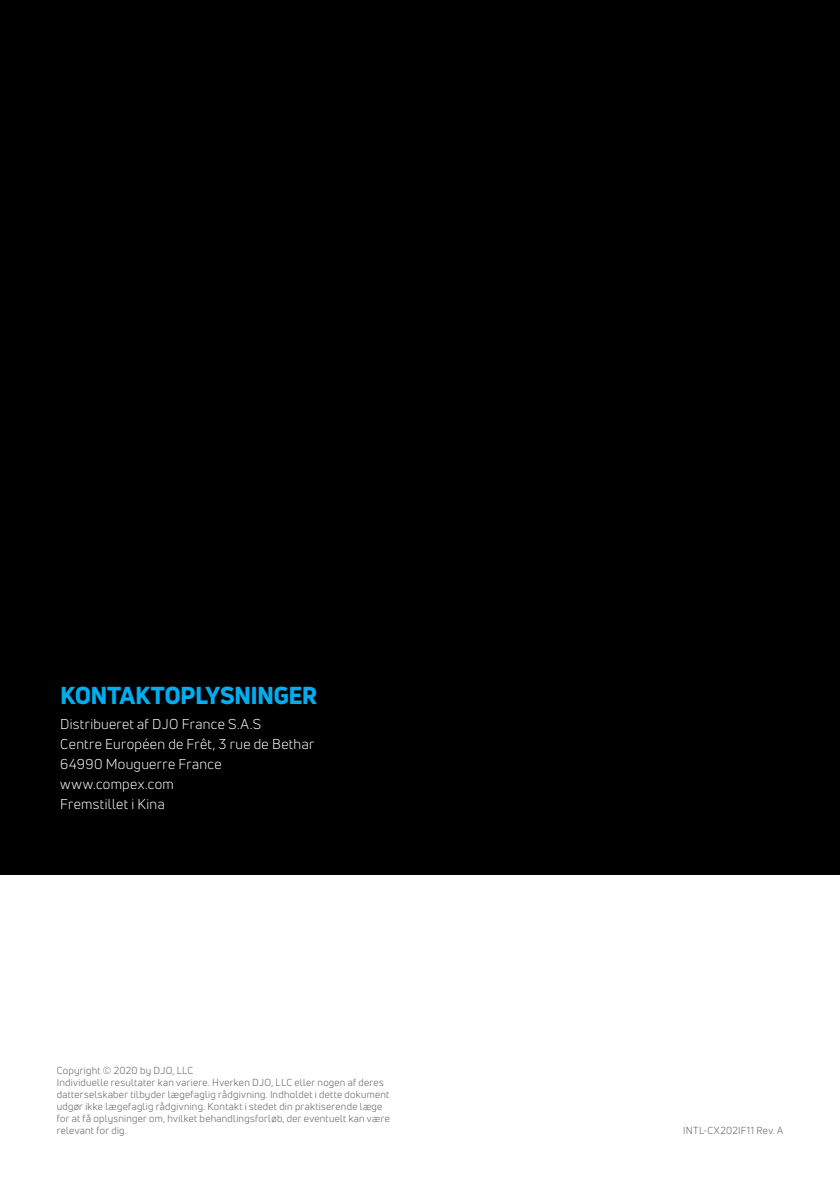
<style>
.page{position:relative;width:840px;height:1191px;background:#fff}
.page>*{position:absolute;margin:0;border:0;box-sizing:border-box;transform-origin:0 0}
.t1{font:800 24px "Uni Neue";letter-spacing:-.03em;color:#00aeef}
.t2{font:14px/20px "Uni Neue";letter-spacing:.02em;color:#fff}
.t3{font:10px/12px "Uni Neue";letter-spacing:.025em;color:#58595b}
</style>
<div class="page">
<div style="left:0;top:0;width:839px;height:875px;background:#000"></div>
<h1 class="t1" style="left:60px;top:678px;width:258px">KONTAKTOPLYSNINGER</h1>
<h2 class="t2" style="left:60px;top:714px;width:255px">Distribueret af DJO France S.A.S<br>Centre Européen de Frêt, 3 rue de Bethar<br>64990 Mouguerre France www.compex.com<br>Fremstillet i Kina</h2>
<p class="t3" style="left:57px;top:1064px;width:334px">Copyright © 2020 by DJO, LLC<br>Individuelle resultater kan variere. Hverken DJO, LLC eller nogen af deres datterselskaber tilbyder lægefaglig rådgivning. Indholdet i dette dokument udgør ikke lægefaglig rådgivning. Kontakt i stedet din praktiserende læge for at få oplysninger om, hvilket behandlingsforløb, der eventuelt kan være relevant for dig.</p>
<p class="t3" style="left:682px;top:1124px;width:102px">INTL-CX202IF11 Rev. A</p>
</div>
